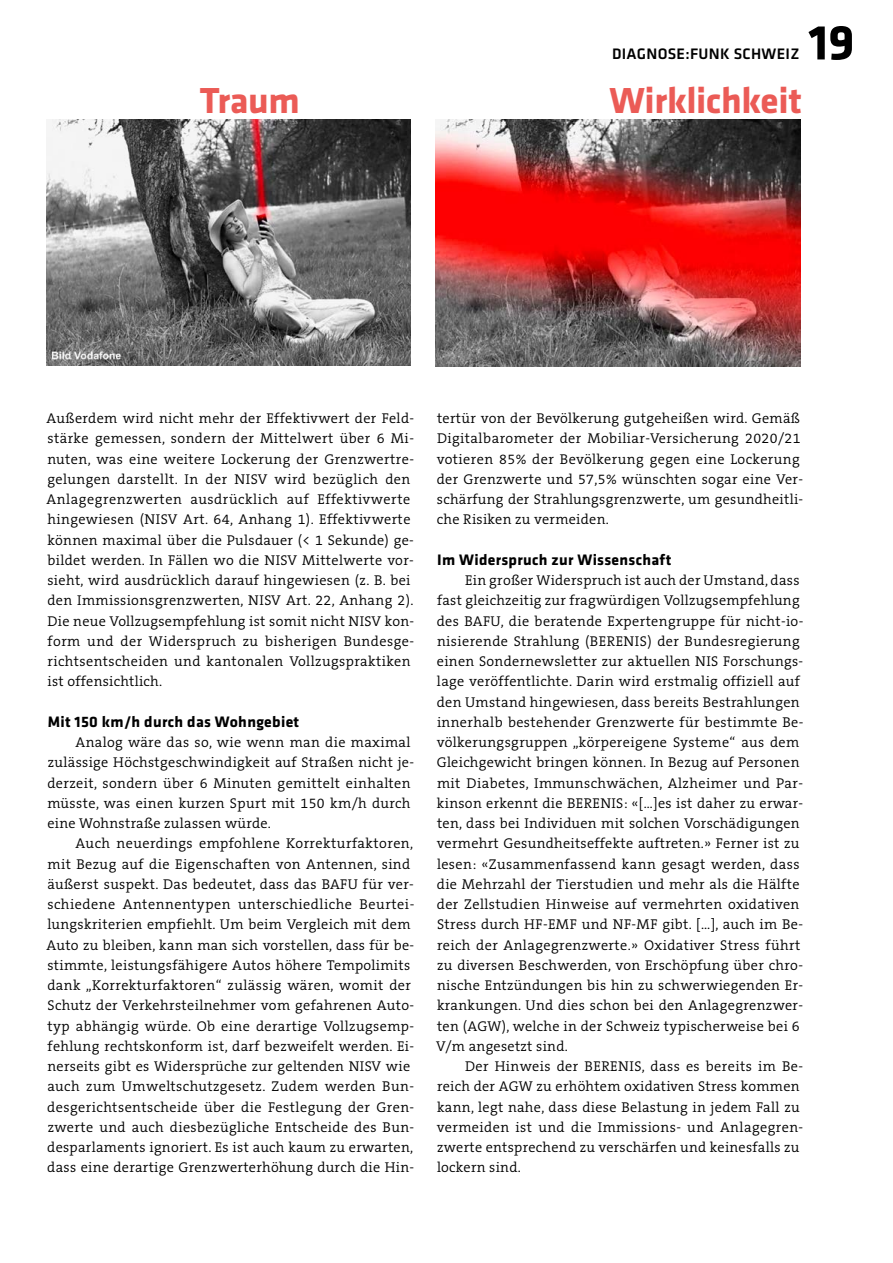
<style>
.page{position:relative;width:893px;height:1263px;background:#fff}
.page>*{position:absolute;margin:0;border:0;box-sizing:border-box;transform-origin:0 0}
.t1{font:700 51px "Klavika Basic";color:#000}
.t2{font:700 37.5px "Klavika Basic";letter-spacing:-.01em;color:#eb5b56}
.t3{font:700 15.75px "Klavika Basic";letter-spacing:.02em;color:#000}
.t4{font:500 15.75px "Klavika Basic";letter-spacing:.02em;color:#000}
.t5{font:300 14.25px/20.2px "The Serif B W4";letter-spacing:.025em;color:#000}
</style>
<div class="page">
<img style="left:47px;top:119px;width:363px;height:247px">
<img style="left:436px;top:119px;width:364px;height:248px">
<p class="t4" style="left:612px;top:43px;width:189px">DIAGNOSE:FUNK SCHWEIZ</p>
<h1 class="t1" style="left:808px;top:6px;width:48px">19</h1>
<h2 class="t2" style="left:200px;top:74px;width:102px">Traum</h2>
<h2 class="t2" style="left:609px;top:74px;width:194px">Wirklichkeit</h2>
<p class="t5" style="left:47px;top:408px;width:369px">Außerdem wird nicht mehr der Effektivwert der Feld&shy;stärke gemessen, sondern der Mittelwert über 6 Mi&shy;nuten, was eine weitere Lockerung der Grenzwertre&shy;gelungen darstellt. In der NISV wird bezüglich den Anlagegrenzwerten ausdrücklich auf Effektivwerte hingewiesen (NISV Art. 64, Anhang 1). Effektivwerte können maximal über die Pulsdauer (&lt; 1 Sekunde) ge&shy;bildet werden. In Fällen wo die NISV Mittelwerte vor&shy;sieht, wird ausdrücklich darauf hingewiesen (z. B. bei den Immissionsgrenzwerten, NISV Art. 22, Anhang 2).<br>Die neue Vollzugsempfehlung ist somit nicht NISV kon&shy;form und der Widerspruch zu bisherigen Bundesge&shy;richtsentscheiden und kantonalen Vollzugspraktiken ist offensichtlich.</p>
<p class="t3" style="left:48px;top:710px;width:253px">Mit 150 km/h durch das Wohngebiet</p>
<p class="t5" style="left:47px;top:732px;width:368px;text-indent:28px">Analog wäre das so, wie wenn man die maximal zulässige Höchstgeschwindigkeit auf Straßen nicht je&shy;derzeit, sondern über 6 Minuten gemittelt einhalten müsste, was einen kurzen Spurt mit 150 km/h durch eine Wohnstraße zulassen würde.</p>
<p class="t5" style="left:47px;top:833px;width:369px;text-indent:29px">Auch neuerdings empfohlene Korrekturfaktoren, mit Bezug auf die Eigenschaften von Antennen, sind äußerst suspekt. Das bedeutet, dass das BAFU für ver&shy;schiedene Antennentypen unterschiedliche Beurtei&shy;lungskriterien empfiehlt. Um beim Vergleich mit dem Auto zu bleiben, kann man sich vorstellen, dass für be&shy;stimmte, leistungsfähigere Autos höhere Tempolimits dank „Korrekturfaktoren“ zulässig wären, womit der Schutz der Verkehrsteilnehmer vom gefahrenen Auto&shy;typ abhängig würde. Ob eine derartige Vollzugsemp&shy;fehlung rechtskonform ist, darf bezweifelt werden. Ei&shy;nerseits gibt es Widersprüche zur geltenden NISV wie auch zum Umweltschutzgesetz. Zudem werden Bun&shy;desgerichtsentscheide über die Festlegung der Gren&shy;zwerte und auch diesbezügliche Entscheide des Bun&shy;desparlaments ignoriert. Es ist auch kaum zu erwarten, dass eine derartige Grenzwerterhöhung durch die Hin-</p>
<p class="t5" style="left:437px;top:408px;width:368px">tertür von der Bevölkerung gutgeheißen wird. Gemäß Digitalbarometer der Mobiliar-Versicherung 2020/21 votieren 85% der Bevölkerung gegen eine Lockerung der Grenzwerte und 57,5% wünschten sogar eine Ver&shy;schärfung der Strahlungsgrenzwerte, um gesundheitli&shy;che Risiken zu vermeiden.</p>
<p class="t3" style="left:437px;top:548px;width:236px">Im Widerspruch zur Wissenschaft</p>
<p class="t5" style="left:436px;top:570px;width:369px;text-indent:29px">Ein großer Widerspruch ist auch der Umstand, dass fast gleichzeitig zur fragwürdigen Vollzugsempfehlung des BAFU, die beratende Expertengruppe für nicht-io&shy;nisierende Strahlung (BERENIS) der Bundesregierung einen Sondernewsletter zur aktuellen NIS Forschungs&shy;lage veröffentlichte. Darin wird erstmalig offiziell auf den Umstand hingewiesen, dass bereits Bestrahlungen innerhalb bestehender Grenzwerte für bestimmte Be&shy;völkerungsgruppen „körpereigene Systeme“ aus dem Gleichgewicht bringen können. In Bezug auf Personen mit Diabetes, Immunschwächen, Alzheimer und Par&shy;kinson erkennt die BERENIS: «[…]es ist daher zu erwar&shy;ten, dass bei Individuen mit solchen Vorschädigungen vermehrt Gesundheitseffekte auftreten.» Ferner ist zu lesen: «Zusammenfassend kann gesagt werden, dass die Mehrzahl der Tierstudien und mehr als die Hälfte der Zellstudien Hinweise auf vermehrten oxidativen Stress durch HF-EMF und NF-MF gibt. [...], auch im Be&shy;reich der Anlagegrenzwerte.» Oxidativer Stress führt zu diversen Beschwerden, von Erschöpfung über chro&shy;nische Entzündungen bis hin zu schwerwiegenden Er&shy;krankungen. Und dies schon bei den Anlagegrenzwer&shy;ten (AGW), welche in der Schweiz typischerweise bei 6<br>V/m angesetzt sind.</p>
<p class="t5" style="left:437px;top:1056px;width:368px;text-indent:28px">Der Hinweis der BERENIS, dass es bereits im Be&shy;reich der AGW zu erhöhtem oxidativen Stress kommen kann, legt nahe, dass diese Belastung in jedem Fall zu vermeiden ist und die Immissions- und Anlagegren&shy;zwerte entsprechend zu verschärfen und keinesfalls zu lockern sind.</p>
</div>
